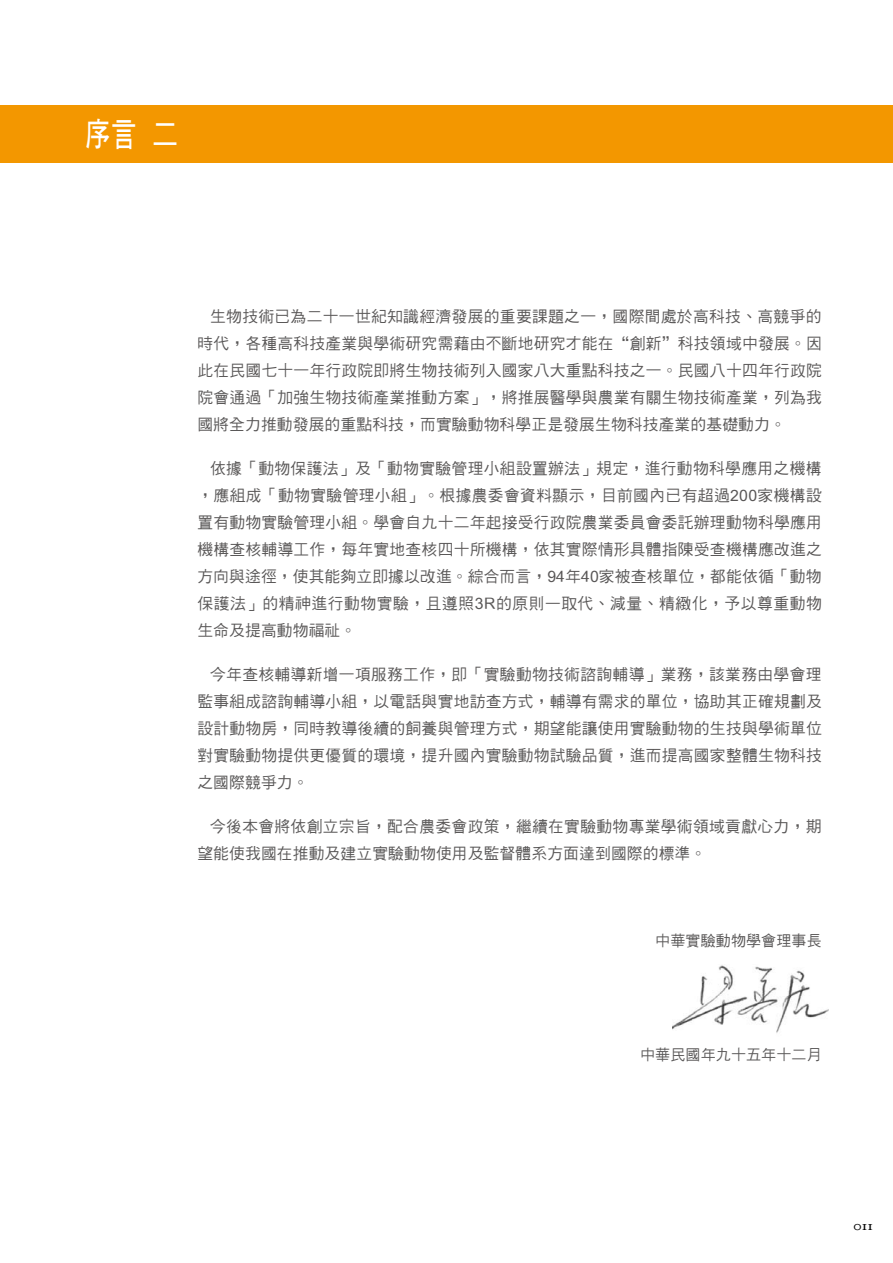
<style>
.page{position:relative;width:893px;height:1263px;background:#fff}
.page>*{position:absolute;margin:0;border:0;box-sizing:border-box;transform-origin:0 0}
.t1{font:33.15px "DF Hei Bd HK BF";color:#fff;scale:.77 1}
.t2{font:15.75px/27px "DF Hei Md HK BF";letter-spacing:.015em;color:#595757;text-align:justify}
.t3{font:15px "DF Hei Md HK BF";letter-spacing:.01em;color:#595757}
.t4{font:13.5px "Hoefler Text";color:#000;scale:1.1 1}
</style>
<div class="page">
<div style="left:0;top:105px;width:893px;height:58px;background:#f39700"></div>
<img style="left:672px;top:965px;width:157px;height:68px">
<h1 class="t1" style="left:85px;top:118px;width:122px">序言 二</h1>
<p class="t2" style="left:197px;top:303px;width:626px;text-indent:13px">生物技術已為二十一世紀知識經濟發展的重要課題之一，國際間處於高科技、高競爭的時代，各種高科技產業與學術研究需藉由不斷地研究才能在“創新”科技領域中發展。因此在民國七十一年行政院即將生物技術列入國家八大重點科技之一。民國八十四年行政院院會通過「加強生物技術產業推動方案」，將推展醫學與農業有關生物技術產業，列為我國將全力推動發展的重點科技，而實驗動物科學正是發展生物科技產業的基礎動力。</p>
<p class="t2" style="left:197px;top:455px;width:626px;text-indent:13px">依據「動物保護法」及「動物實驗管理小組設置辦法」規定，進行動物科學應用之機構，應組成「動物實驗管理小組」。根據農委會資料顯示，目前國內已有超過200家機構設置有動物實驗管理小組。學會自九十二年起接受行政院農業委員會委託辦理動物科學應用機構查核輔導工作，每年實地查核四十所機構，依其實際情形具體指陳受查機構應改進之方向與途徑，使其能夠立即據以改進。綜合而言，94年40家被查核單位，都能依循「動物保護法」的精神進行動物實驗，且遵照3R的原則—取代、減量、精緻化，予以尊重動物生命及提高動物福祉。</p>
<p class="t2" style="left:197px;top:661px;width:626px;text-indent:13px">今年查核輔導新增一項服務工作，即「實驗動物技術諮詢輔導」業務，該業務由學會理監事組成諮詢輔導小組，以電話與實地訪查方式，輔導有需求的單位，協助其正確規劃及設計動物房，同時教導後續的飼養與管理方式，期望能讓使用實驗動物的生技與學術單位對實驗動物提供更優質的環境，提升國內實驗動物試驗品質，進而提高國家整體生物科技之國際競爭力。</p>
<p class="t2" style="left:197px;top:813px;width:626px;text-indent:13px">今後本會將依創立宗旨，配合農委會政策，繼續在實驗動物專業學術領域貢獻心力，期望能使我國在推動及建立實驗動物使用及監督體系方面達到國際的標準。</p>
<p class="t3" style="left:655px;top:933px;width:168px">中華實驗動物學會理事長</p>
<p class="t3" style="left:640px;top:1047px;width:183px">中華民國年九十五年十二月</p>
<p class="t4" style="left:853px;top:1218px;width:20px">011</p>
</div>
